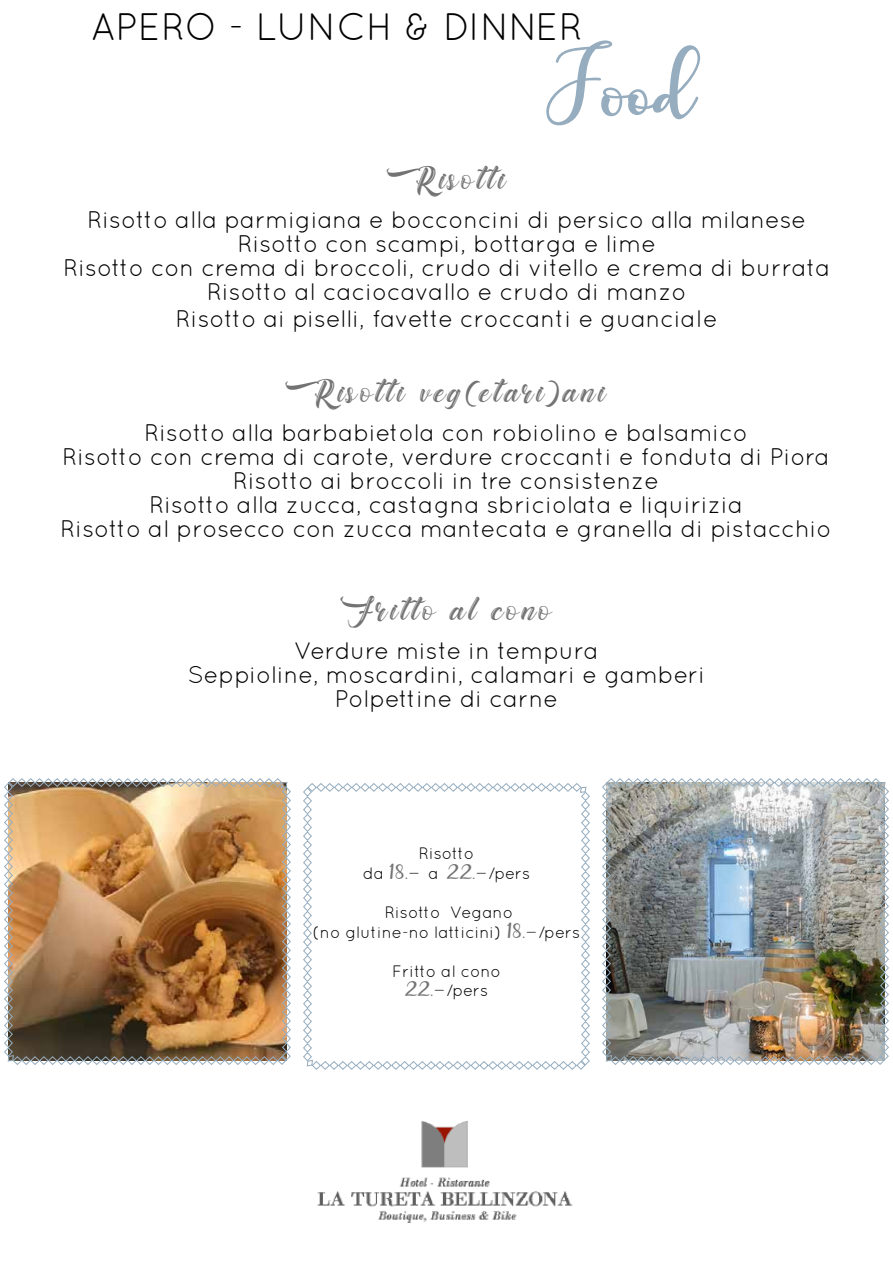
<style>
.page{position:relative;width:893px;height:1263px;background:#fff}
.page>*{position:absolute;margin:0;border:0;box-sizing:border-box;transform-origin:0 0}
.t1{font:59.85px "charlotte";color:#96adbf}
.t2{font:38.25px "Quicksand";color:#000}
.t3{font:36px "Bughartta";letter-spacing:.075em;color:#737373}
.t4{font:24px/24px "Quicksand";color:#000;text-align:center}
.t5{font:16.5px/19.8px "Quicksand";color:#000;text-align:center}
.s1{font-family:"charlotte";color:#737373}
</style>
<div class="page">
<img style="left:4px;top:778px;width:287px;height:287px">
<img style="left:317px;top:1121px;width:256px;height:102px">
<img style="left:602px;top:778px;width:287px;height:287px">
<svg style="left:303px;top:783px;width:287px;height:287px"></svg>
<h2 class="t2" style="left:91px;top:4px;width:494px">APERO - LUNCH &amp; DINNER</h2>
<h1 class="t1" style="left:548px;top:59px;width:149px">Food</h1>
<h3 class="t3" style="left:387px;top:162px;width:121px">Risotti</h3>
<p class="t4" style="left:63px;top:207px;width:768px">Risotto alla parmigiana e bocconcini di persico alla milanese Risotto con scampi, bottarga e lime<br>Risotto con crema di broccoli, crudo di vitello e crema di burrata Risotto al caciocavallo e crudo di manzo</p>
<p class="t4" style="left:176px;top:306px;width:543px">Risotto ai piselli, favette croccanti e guanciale</p>
<h3 class="t3" style="left:286px;top:375px;width:322px">Risotti veg(etari)ani</h3>
<p class="t4" style="left:61px;top:420px;width:772px">Risotto alla barbabietola con robiolino e balsamico<br>Risotto con crema di carote, verdure croccanti e fonduta di Piora Risotto ai broccoli in tre consistenze<br>Risotto alla zucca, castagna sbriciolata e liquirizia<br>Risotto al prosecco con zucca mantecata e granella di pistacchio</p>
<h3 class="t3" style="left:341px;top:594px;width:213px">Fritto al cono</h3>
<p class="t4" style="left:188px;top:639px;width:519px">Verdure miste in tempura<br>Seppioline, moscardini, calamari e gamberi<br>Polpettine di carne</p>
<p class="t5" style="left:363px;top:843px;width:169px">Risotto<br>da <span class="s1">18.-</span> a <span class="s1">22.-</span>/pers</p>
<p class="t5" style="left:313px;top:902px;width:269px">Risotto Vegano<br>(no glutine-no latticini) <span class="s1">18.-</span>/pers</p>
<p class="t5" style="left:392px;top:961px;width:110px">Fritto al cono<br><span class="s1">22.-</span>/pers</p>
</div>
